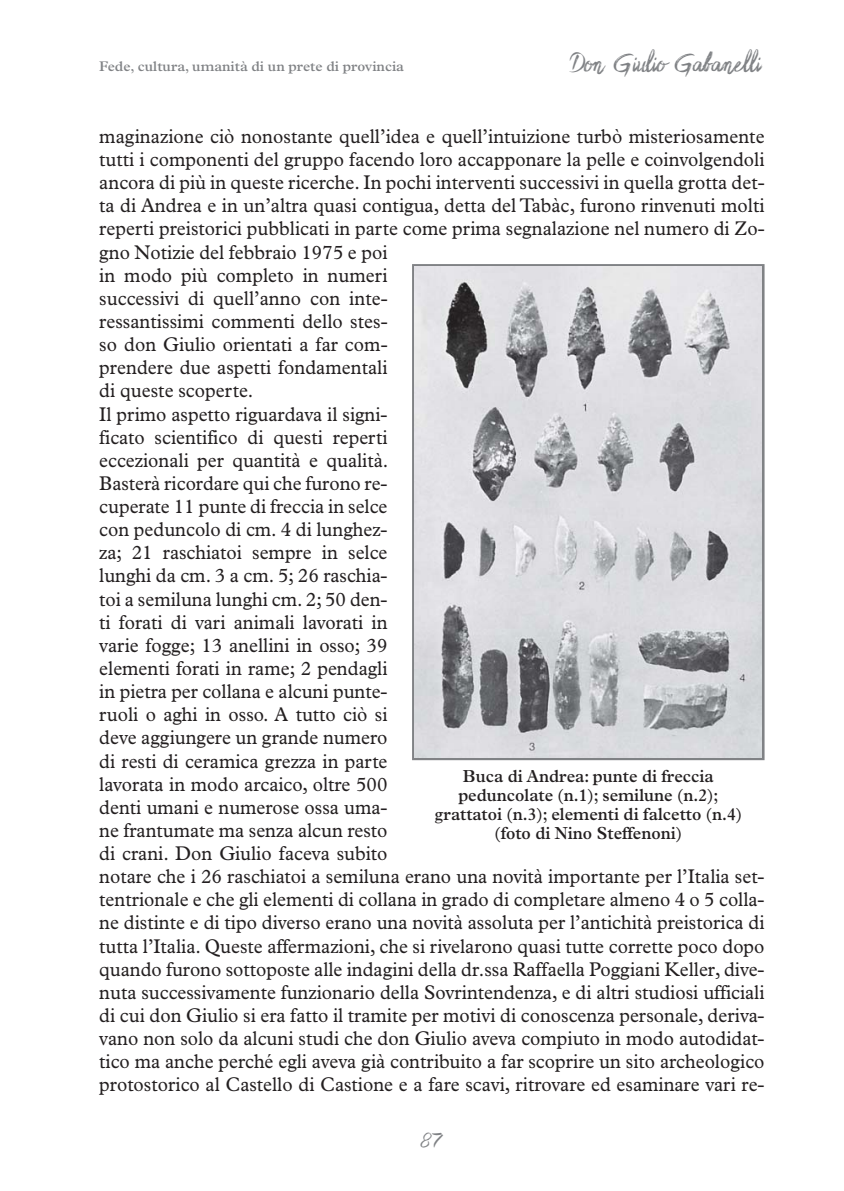
<style>
.page{position:relative;width:844px;height:1191px;background:#fff}
.page>*{position:absolute;margin:0;border:0;box-sizing:border-box;transform-origin:0 0}
.t1{font:21px "Sidney Demo Rough";letter-spacing:-.23em;color:#808285}
.t2{font:19.95px/23.1px "Plantin Std";color:#231f20;scale:.95 1}
.t3{font:600 17.5px/18.9px "Plantin Std";color:#231f20;text-align:center;scale:.95 1}
.t4{font:15.75px "Sidney Demo Rough";color:#808285}
.t5{font:600 14px "Plantin Std";color:#808285}
</style>
<div class="page">
<div style="left:412px;top:264px;width:352px;height:496px;border:3px solid #808285"></div>
<img style="left:414px;top:267px;width:347px;height:490px">
<p class="t5" style="left:99px;top:61px;width:306px">Fede, cultura, umanità di un prete di provincia</p>
<p class="t1" style="left:568px;top:51px;width:198px">Don Giulio Gabanelli</p>
<p class="t2" style="left:99px;top:126px;width:701px">maginazione ciò nonostante quell’idea e quell’intuizione turbò misteriosamente tutti i componenti del gruppo facendo loro accapponare la pelle e coinvolgendoli ancora di più in queste ricerche. In pochi interventi successivi in quella grotta det&shy;ta di Andrea e in un’altra quasi contigua, detta del Tabàc, furono rinvenuti molti reperti preistorici pubblicati in parte come prima segnalazione nel numero di Zo&shy;gno Notizie del febbraio 1975 e poi<br>in modo più completo in numeri<br>successivi di quell’anno con inte-<br>ressantissimi commenti dello stes-<br>so don Giulio orientati a far com-<br>prendere due aspetti fondamentali<br>di queste scoperte.<br>Il primo aspetto riguardava il signi-<br>ficato scientifico di questi reperti<br>eccezionali per quantità e qualità.<br>Basterà ricordare qui che furono re-<br>cuperate 11 punte di freccia in selce<br>con peduncolo di cm. 4 di lunghez-<br>za; 21 raschiatoi sempre in selce<br>lunghi da cm. 3 a cm. 5; 26 raschia-<br>toi a semiluna lunghi cm. 2; 50 den-<br>ti forati di vari animali lavorati in<br>varie fogge; 13 anellini in osso; 39<br>elementi forati in rame; 2 pendagli<br>in pietra per collana e alcuni punte-<br>ruoli o aghi in osso. A tutto ciò si<br>deve aggiungere un grande numero<br>di resti di ceramica grezza in parte<br>lavorata in modo arcaico, oltre 500<br>denti umani e numerose ossa uma-<br>ne frantumate ma senza alcun resto<br>di crani. Don Giulio faceva subito<br>notare che i 26 raschiatoi a semiluna erano una novità importante per l’Italia set&shy;tentrionale e che gli elementi di collana in grado di completare almeno 4 o 5 colla&shy;ne distinte e di tipo diverso erano una novità assoluta per l’antichità preistorica di tutta l’Italia. Queste affermazioni, che si rivelarono quasi tutte corrette poco dopo quando furono sottoposte alle indagini della dr.ssa Raffaella Poggiani Keller, dive&shy;nuta successivamente funzionario della Sovrintendenza, e di altri studiosi ufficiali di cui don Giulio si era fatto il tramite per motivi di conoscenza personale, deriva&shy;vano non solo da alcuni studi che don Giulio aveva compiuto in modo autodidat&shy;tico ma anche perché egli aveva già contribuito a far scoprire un sito archeologico protostorico al Castello di Castione e a fare scavi, ritrovare ed esaminare vari re-</p>
<p class="t3" style="left:434px;top:768px;width:325px">Buca di Andrea: punte di freccia peduncolate (n.1); semilune (n.2); grattatoi (n.3); elementi di falcetto (n.4) (foto di Nino Steffenoni)</p>
<p class="t4" style="left:420px;top:1131px;width:24px">87</p>
</div>
